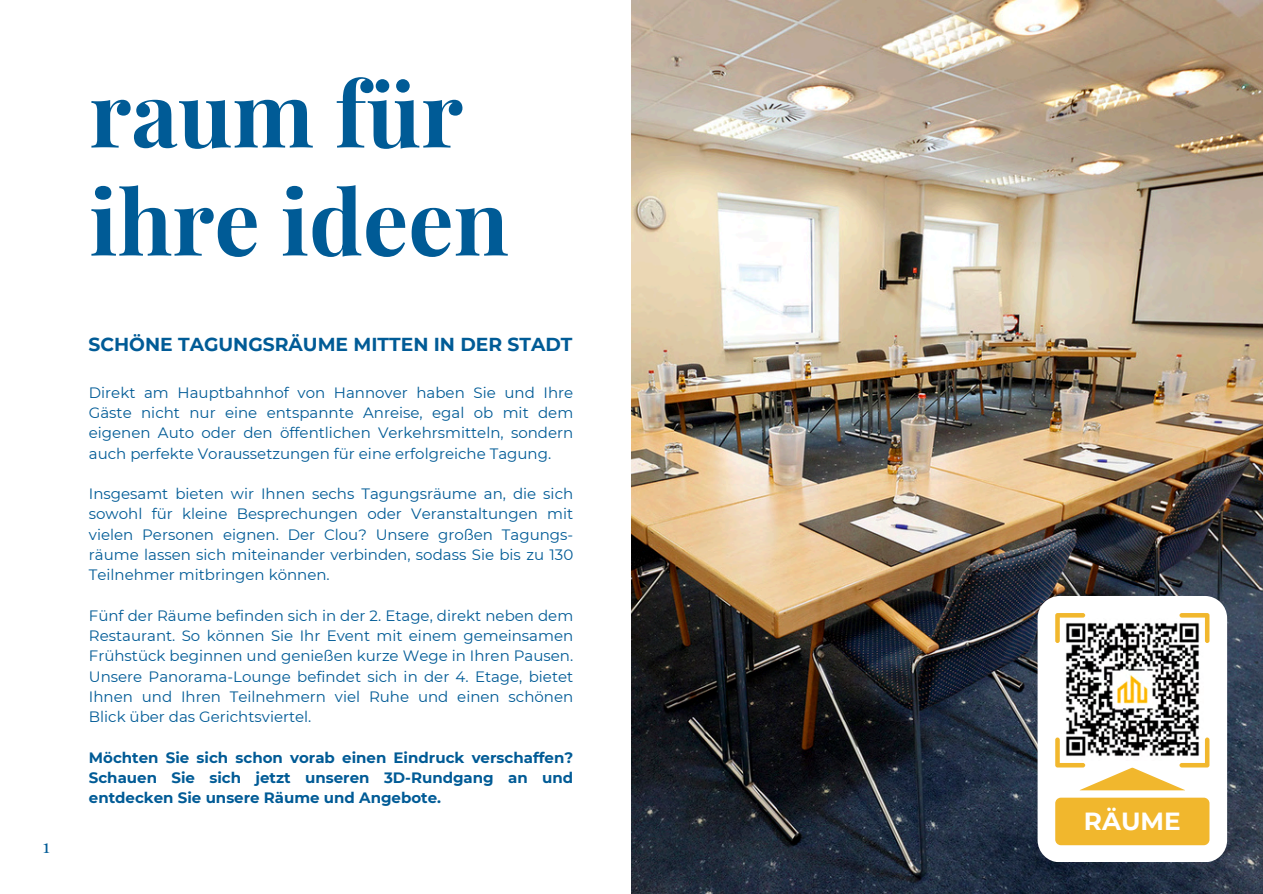
<style>
.page{position:relative;width:1263px;height:894px;background:#fff}
.page>*{position:absolute;margin:0;border:0;box-sizing:border-box;transform-origin:0 0}
.t1{font:700 90px/108px "Playfair Display";color:#005b96}
.t2{font:700 24.75px "Montserrat";color:#fff}
.t3{font:700 18.75px "Montserrat";color:#005b96}
.t4{font:18.75px "Playfair Display";color:#005b96}
.t5{font:15px/20.2px "Montserrat";color:#005b96;text-align:justify}
.t6{font:700 15px/20.2px "Montserrat";color:#005b96;text-align:justify}
</style>
<div class="page">
<img style="left:631px;top:0;width:632px;height:893px">
<div style="left:1037px;top:595px;width:190px;height:266px;background:#fff;border-radius:22px"></div>
<div style="left:1055px;top:797px;width:154px;height:48px;background:#f1b72d;border-radius:6px"></div>
<svg style="left:1055px;top:613px;width:154px;height:177px"></svg>
<img style="left:1062px;top:618px;width:141px;height:142px">
<p class="t4" style="left:43px;top:832px;width:8px">1</p>
<h3 class="t1" style="left:89px;top:56px;width:421px">raum für ihre ideen</h3>
<p class="t3" style="left:88px;top:333px;width:486px">SCHÖNE TAGUNGSRÄUME MITTEN IN DER STADT</p>
<p class="t5" style="left:89px;top:382px;width:486px">Direkt am Hauptbahnhof von Hannover haben Sie und Ihre Gäste nicht nur eine entspannte Anreise, egal ob mit dem eigenen Auto oder den öffentlichen Verkehrsmitteln, sondern auch perfekte Voraussetzungen für eine erfolgreiche Tagung.</p>
<p class="t5" style="left:89px;top:483px;width:486px">Insgesamt bieten wir Ihnen sechs Tagungsräume an, die sich sowohl für kleine Besprechungen oder Veranstaltungen mit vielen Personen eignen. Der Clou? Unsere großen Tagungs&shy;räume lassen sich miteinander verbinden, sodass Sie bis zu 130<br>Teilnehmer mitbringen können.</p>
<h4 class="t5" style="left:89px;top:605px;width:486px">Fünf der Räume befinden sich in der 2. Etage, direkt neben dem Restaurant. So können Sie Ihr Event mit einem gemeinsamen Frühstück beginnen und genießen kurze Wege in Ihren Pausen.<br>Unsere Panorama-Lounge befindet sich in der 4. Etage, bietet Ihnen und Ihren Teilnehmern viel Ruhe und einen schönen Blick über das Gerichtsviertel.</h4>
<p class="t6" style="left:89px;top:746px;width:486px">Möchten Sie sich schon vorab einen Eindruck verschaffen?<br>Schauen Sie sich jetzt unseren 3D-Rundgang an und entdecken Sie unsere Räume und Angebote.</p>
<p class="t2" style="left:1084px;top:805px;width:98px">RÄUME</p>
</div>
